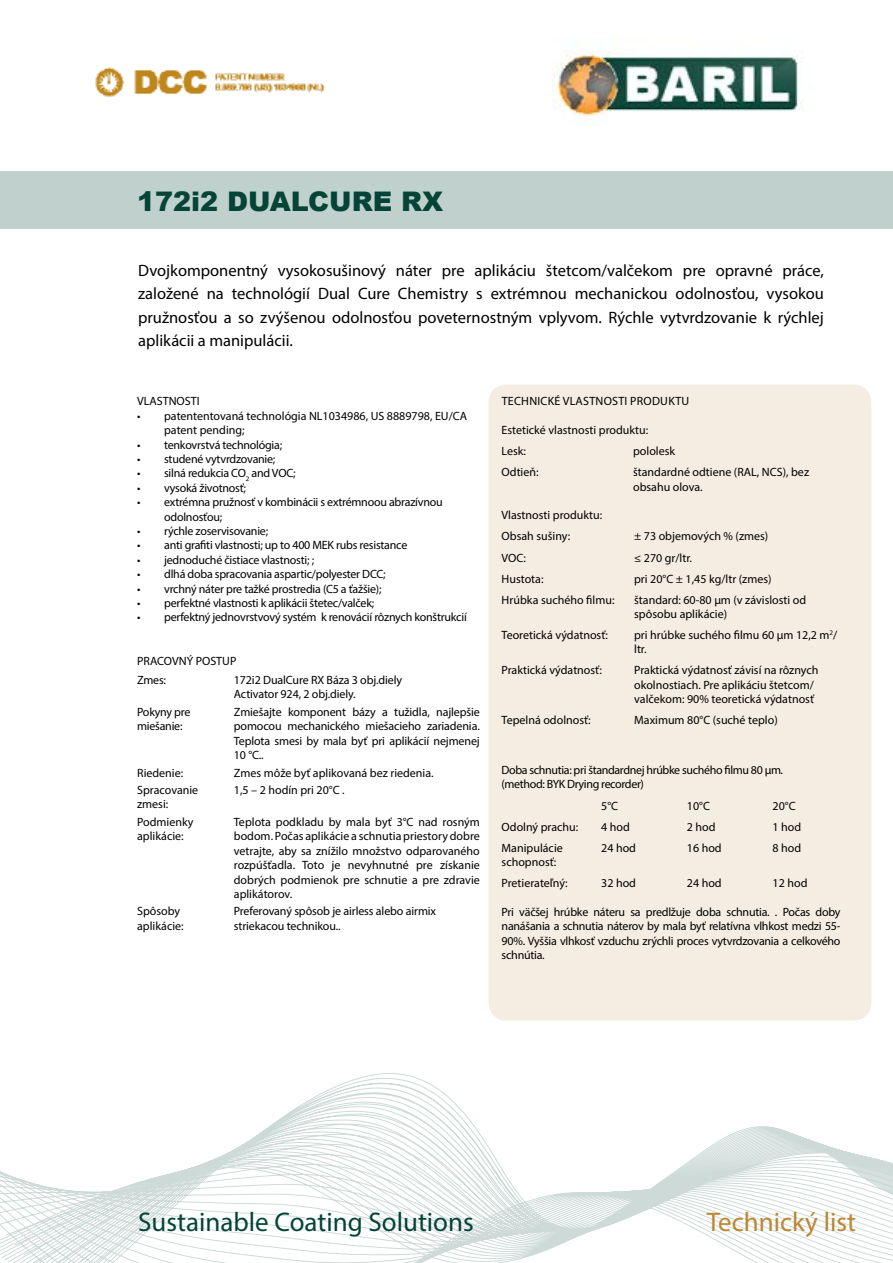
<style>
.page{position:relative;width:893px;height:1263px;background:#fff}
.page>*{position:absolute;margin:0;border:0;box-sizing:border-box;transform-origin:0 0}
.t1{font:27px "Myriad Pro";color:#044437}
.t2{font:900 27px "Arial";color:#044437}
.t3{font:27px "Myriad Pro";color:#bb8732}
.t4{font:16.5px/23.1px "Myriad Pro";color:#000;text-align:justify}
.t5{font:12px/14.4px "Myriad Pro";letter-spacing:-.005em;color:#000}
.t6{font:12px/14.4px "Myriad Pro";letter-spacing:-.03em;color:#000}
.t7{font:12px "Myriad Pro";letter-spacing:.02em;color:#000}
</style>
<div class="page">
<div style="left:0;top:171px;width:893px;height:58px;background:#c0d0cd"></div>
<img style="left:95px;top:67px;width:230px;height:30px">
<svg style="left:0;top:1073px;width:893px;height:190px"></svg>
<img style="left:553px;top:39px;width:248px;height:77px">
<div style="left:488px;top:384px;width:383px;height:636px;background:#f5ede1;border-radius:18px"></div>
<h1 class="t2" style="left:137px;top:182px;width:308px">172i2 DUALCURE RX</h1>
<p class="t4" style="left:138px;top:259px;width:687px">Dvojkomponentný vysokosušinový náter pre aplikáciu štetcom/valčekom pre opravné práce, založené na technológií Dual Cure Chemistry s extrémnou mechanickou odolnosťou, vysokou pružnosťou a so zvýšenou odolnosťou poveternostným vplyvom. Rýchle vytvrdzovanie k rýchlej aplikácii a manipulácii.</p>
<p class="t5" style="left:137px;top:394px;width:64px">VLASTNOSTI</p>
<p class="t5" style="left:164px;top:408px;width:305px;text-indent:-27px">• patententovaná technológia NL1034986, US 8889798, EU/CA patent pending;</p>
<p class="t5" style="left:137px;top:437px;width:147px">• tenkovrstvá technológia;</p>
<p class="t5" style="left:137px;top:452px;width:140px">• studené vytvrdzovanie;</p>
<p class="t5" style="left:137px;top:466px;width:160px">• silná redukcia CO<sub>2</sub> and VOC;</p>
<p class="t5" style="left:137px;top:480px;width:110px">• vysoká životnosť;</p>
<p class="t5" style="left:164px;top:495px;width:280px;text-indent:-27px">• extrémna pružnosť v kombinácii s extrémnoou abrazívnou odolnosťou;</p>
<p class="t5" style="left:137px;top:524px;width:133px">• rýchle zoservisovanie;</p>
<p class="t5" style="left:137px;top:538px;width:272px">• anti grafiti vlastnosti; up to 400 MEK rubs resistance</p>
<p class="t5" style="left:137px;top:552px;width:178px">• jednoduché čistiace vlastnosti; ;</p>
<p class="t5" style="left:137px;top:567px;width:250px">• dlhá doba spracovania aspartic/polyester DCC;</p>
<p class="t5" style="left:137px;top:581px;width:246px">• vrchný náter pre tažké prostredia (C5 a ťažšie);</p>
<p class="t5" style="left:137px;top:596px;width:239px">• perfektné vlastnosti k aplikácii štetec/valček;</p>
<p class="t5" style="left:137px;top:610px;width:331px">• perfektný jednovrstvový systém k renovácií rôznych konštrukcií</p>
<p class="t5" style="left:137px;top:651px;width:101px;line-height:19.2px">PRACOVNÝ POSTUP<br>Zmes:</p>
<p class="t5" style="left:234px;top:672px;width:170px">172i2 DualCure RX Báza 3 obj.diely<br>Activator 924, 2 obj.diely.</p>
<p class="t5" style="left:137px;top:704px;width:55px">Pokyny pre miešanie:</p>
<p class="t5" style="left:234px;top:704px;width:247px;text-align:justify">Zmiešajte komponent bázy a tužidla, najlepšie pomocou mechanického miešacieho zariadenia.<br>Teplota smesi by mala byť pri aplikácií nejmenej 10 °C..</p>
<p class="t5" style="left:137px;top:765px;width:48px">Riedenie:</p>
<p class="t5" style="left:234px;top:765px;width:201px">Zmes môže byť aplikovaná bez riedenia.</p>
<p class="t5" style="left:137px;top:783px;width:63px">Spracovanie zmesi:</p>
<p class="t5" style="left:234px;top:783px;width:112px">1,5 – 2 hodín pri 20°C .</p>
<p class="t5" style="left:137px;top:814px;width:58px">Podmienky aplikácie:</p>
<p class="t5" style="left:234px;top:814px;width:247px;text-align:justify">Teplota podkladu by mala byť 3°C nad rosným bodom. Počas aplikácie a schnutia priestory dobre vetrajte, aby sa znížilo množstvo odparovaného rozpúšťadla. Toto je nevyhnutné pre získanie dobrých podmienok pre schnutie a pre zdravie aplikátorov.</p>
<p class="t5" style="left:137px;top:904px;width:48px">Spôsoby aplikácie:</p>
<p class="t5" style="left:234px;top:904px;width:204px">Preferovaný spôsob je airless alebo airmix striekacou technikou..</p>
<p class="t7" style="left:502px;top:394px;width:189px">TECHNICKÉ VLASTNOSTI PRODUKTU</p>
<p class="t5" style="left:502px;top:419px;width:148px;line-height:21px">Estetické vlastnosti produktu:<br>Lesk:</p>
<p class="t5" style="left:633px;top:444px;width:44px">pololesk</p>
<p class="t5" style="left:502px;top:465px;width:39px">Odtieň:</p>
<p class="t5" style="left:633px;top:465px;width:178px">štandardné odtiene (RAL, NCS), bez obsahu olova.</p>
<p class="t5" style="left:502px;top:505px;width:102px;line-height:21px">Vlastnosti produktu:<br>Obsah sušiny:</p>
<p class="t5" style="left:634px;top:529px;width:136px">± 73 objemových % (zmes)</p>
<p class="t5" style="left:502px;top:550px;width:26px">VOC:</p>
<p class="t5" style="left:634px;top:550px;width:59px">≤ 270 gr/ltr.</p>
<p class="t5" style="left:502px;top:571px;width:43px">Hustota:</p>
<p class="t5" style="left:634px;top:571px;width:139px">pri 20°C ± 1,45 kg/ltr (zmes)</p>
<p class="t5" style="left:502px;top:592px;width:114px">Hrúbka suchého filmu:</p>
<p class="t5" style="left:634px;top:592px;width:174px">štandard: 60-80 μm (v závislosti od spôsobu aplikácie)</p>
<p class="t5" style="left:502px;top:628px;width:108px">Teoretická výdatnosť:</p>
<p class="t5" style="left:634px;top:628px;width:205px">pri hrúbke suchého filmu 60 μm 12,2 m<sup>2</sup>/ ltr.</p>
<p class="t5" style="left:502px;top:663px;width:102px">Praktická výdatnosť:</p>
<p class="t5" style="left:634px;top:663px;width:186px">Praktická výdatnosť závisí na rôznych okolnostiach. Pre aplikáciu štetcom/ valčekom: 90% teoretická výdatnosť</p>
<p class="t5" style="left:502px;top:713px;width:91px">Tepelná odolnosť:</p>
<p class="t5" style="left:634px;top:713px;width:145px">Maximum 80°C (suché teplo)</p>
<p class="t6" style="left:502px;top:763px;width:283px">Doba schnutia: pri štandardnej hrúbke suchého filmu 80 μm. (method: BYK Drying recorder)</p>
<p class="t5" style="left:601px;top:798px;width:18px">5°C</p>
<p class="t5" style="left:687px;top:798px;width:25px">10°C</p>
<p class="t5" style="left:772px;top:798px;width:25px">20°C</p>
<p class="t5" style="left:502px;top:819px;width:78px">Odolný prachu:</p>
<p class="t5" style="left:601px;top:819px;width:30px">4 hod</p>
<p class="t5" style="left:687px;top:819px;width:30px">2 hod</p>
<p class="t5" style="left:772px;top:819px;width:30px">1 hod</p>
<p class="t5" style="left:502px;top:840px;width:63px">Manipulácie schopnosť:</p>
<p class="t5" style="left:601px;top:840px;width:36px">24 hod</p>
<p class="t5" style="left:687px;top:840px;width:36px">16 hod</p>
<p class="t5" style="left:772px;top:840px;width:30px">8 hod</p>
<p class="t5" style="left:502px;top:876px;width:68px">Pretierateľný:</p>
<p class="t5" style="left:601px;top:876px;width:36px">32 hod</p>
<p class="t5" style="left:687px;top:876px;width:36px">24 hod</p>
<p class="t5" style="left:772px;top:876px;width:36px">12 hod</p>
<p class="t5" style="left:502px;top:904px;width:340px;text-align:justify">Pri väčšej hrúbke náteru sa predlžuje doba schnutia. . Počas doby nanášania a schnutia náterov by mala byť relatívna vlhkost medzi 55- 90%. Vyššia vlhkosť vzduchu zrýchli proces vytvrdzovania a celkového schnútia.</p>
<h1 class="t1" style="left:138px;top:1205px;width:337px">Sustainable Coating Solutions</h1>
<h1 class="t3" style="left:707px;top:1205px;width:151px">Technický list</h1>
</div>
